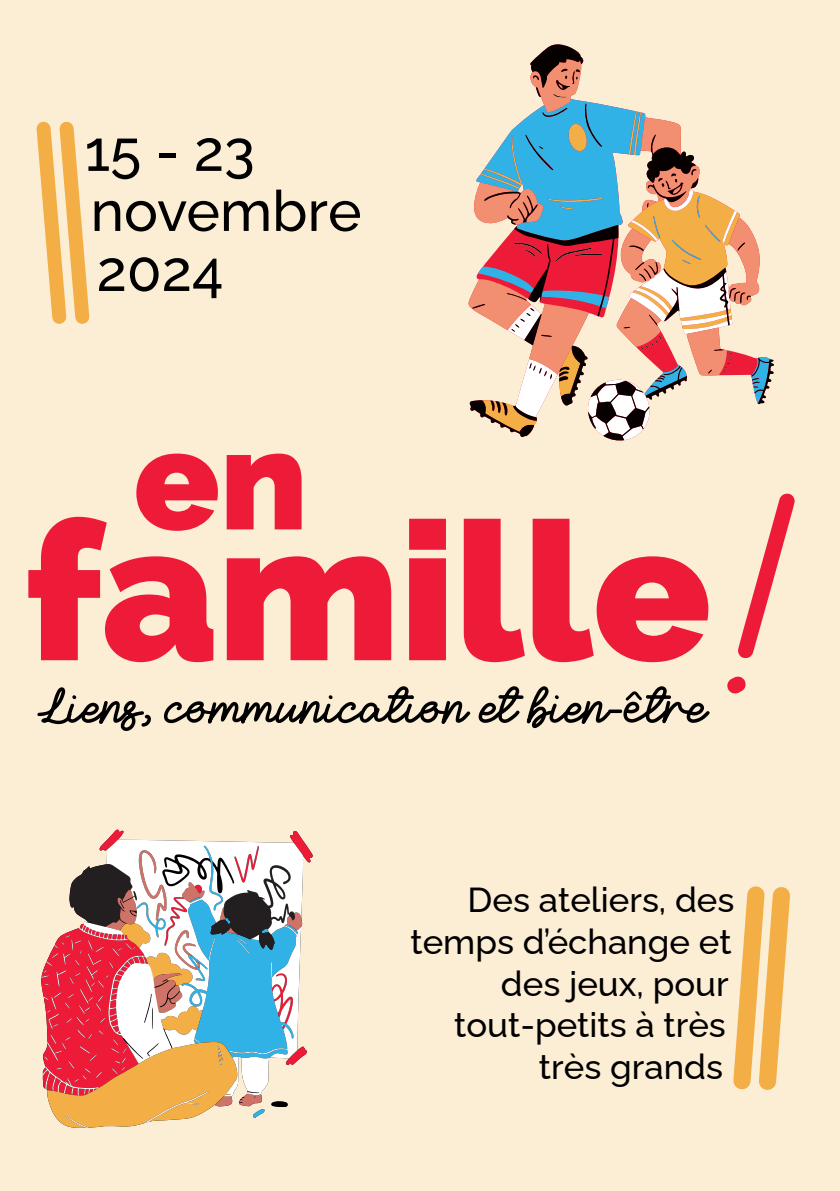
<style>
.page{position:relative;width:840px;height:1191px;background:#fff}
.page>*{position:absolute;margin:0;border:0;box-sizing:border-box;transform-origin:0 0}
.t1{font:900 193.8px "Raleway";color:#ed1a38}
.t2{font:900 141.4px "Raleway";color:#ed1a38}
.t3{font:100 56.6px/60px "Raleway";color:#000}
.t4{font:50px "Loverine";color:#000}
.t5{font:100 34.8px "Raleway";color:#000}
.s1{font-family:"Loverine";font-weight:400;font-size:220px}
</style>
<div class="page">
<div style="left:0;top:0;width:839px;height:1191px;background:#fcedd5"></div>
<svg style="left:36px;top:121px;width:54px;height:203px"></svg>
<svg style="left:733px;top:886px;width:57px;height:204px"></svg>
<svg style="left:108px;top:829px;width:205px;height:227px"></svg>
<svg style="left:41px;top:839px;width:262px;height:288px;background:#c5a59d"></svg>
<svg style="left:469px;top:44px;width:304px;height:397px"></svg>
<h3 class="t3" style="left:85px;top:115px;width:278px">15 - 23 novembre<br>2024</h3>
<h2 class="t2" style="left:134px;top:371px;width:175px">en</h2>
<h1 class="t1" style="left:24px;top:443px;width:774px">famille<span class="s1">!</span></h1>
<h3 class="t4" style="left:39px;top:678px;width:668px">Liens, communication et bien-être</h3>
<p class="t5" style="left:467px;top:872px;width:268px">Des ateliers, des</p>
<p class="t5" style="left:410px;top:913px;width:322px">temps d’échange et</p>
<p class="t5" style="left:500px;top:955px;width:229px">des jeux, pour</p>
<p class="t5" style="left:454px;top:997px;width:273px">tout-petits à très</p>
<p class="t5" style="left:538px;top:1038px;width:185px">très grands</p>
</div>
